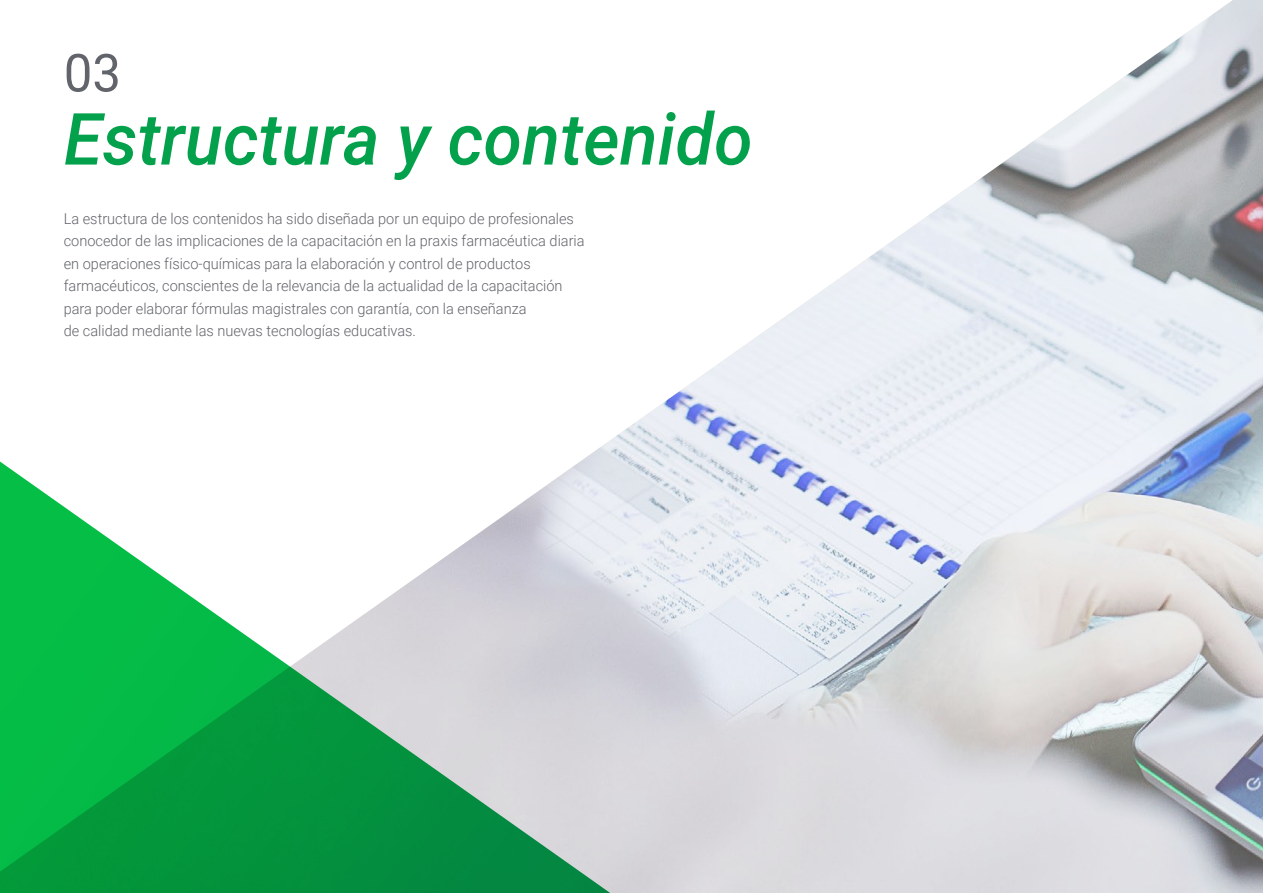
<style>
.page{position:relative;width:1263px;height:893px;background:#fff}
.page>*{position:absolute;margin:0;border:0;box-sizing:border-box;transform-origin:0 0}
.t1{font:italic 500 72px "Roboto";color:#04a14d}
.t2{font:52.5px "Roboto";color:#61646a}
.t3{font:300 15px/22.5px "Roboto";color:#61646a}
</style>
<div class="page">
<img style="left:603px;top:0;width:660px;height:893px">
<svg style="left:0;top:446px;width:640px;height:447px"></svg>
<h2 class="t2" style="left:64px;top:36px;width:59px">03</h2>
<h1 class="t1" style="left:64px;top:89px;width:690px">Estructura y contenido</h1>
<p class="t3" style="left:64px;top:207px;width:522px">La estructura de los contenidos ha sido diseñada por un equipo de profesionales conocedor de las implicaciones de la capacitación en la praxis farmacéutica diaria en operaciones físico-químicas para la elaboración y control de productos farmacéuticos, conscientes de la relevancia de la actualidad de la capacitación para poder elaborar fórmulas magistrales con garantía, con la enseñanza<br>de calidad mediante las nuevas tecnologías educativas.</p>
</div>
